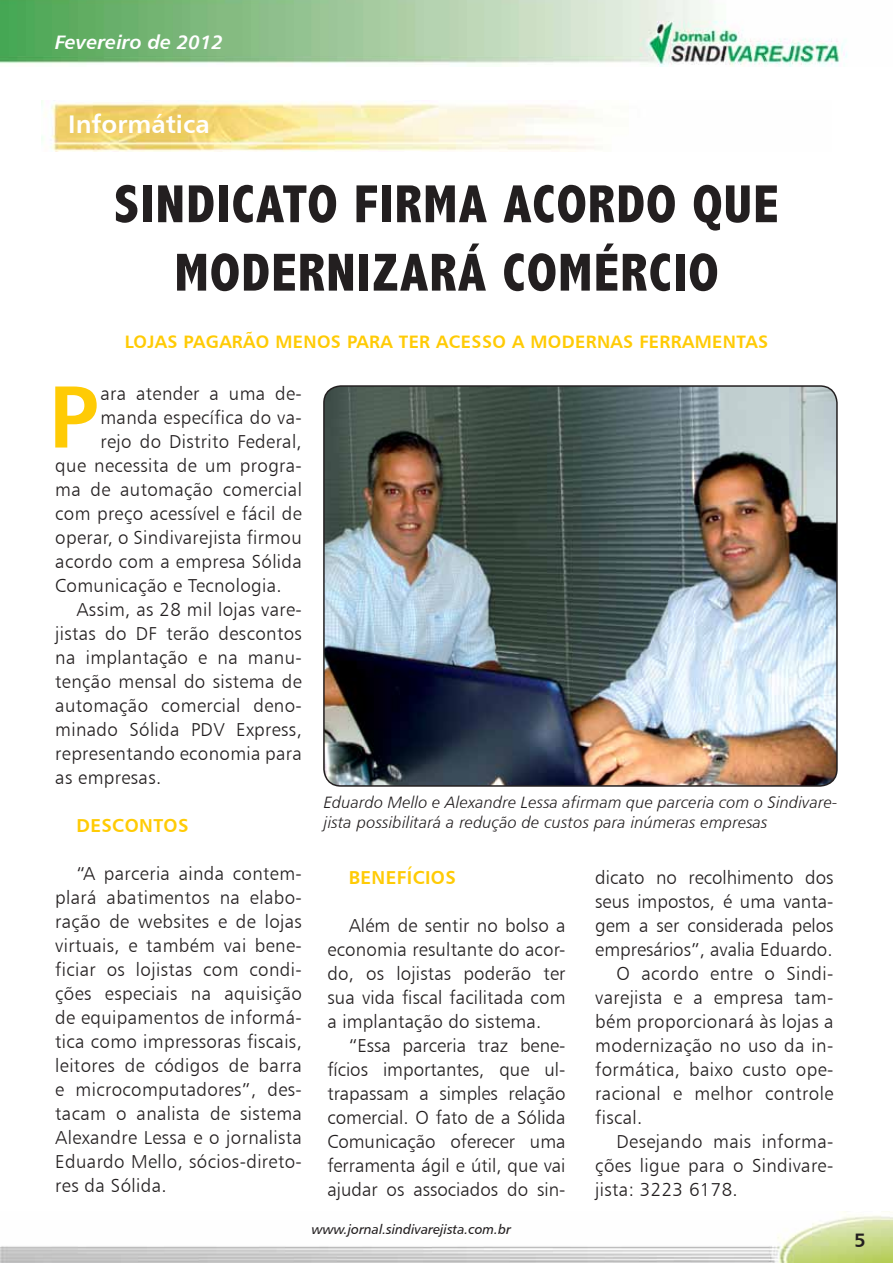
<style>
.page{position:relative;width:893px;height:1263px;background:#fff}
.page>*{position:absolute;margin:0;border:0;box-sizing:border-box;transform-origin:0 0}
.t1{font:87.9px "Humanist 777 BT Bold B";color:#ffcb05}
.t2{font:800 condensed 54px "Abadi";color:#231f20}
.t3{font:25.5px "Humanist 777 BT Bold B";color:#fff}
.t4{font:19.5px "Humanist 777 BT Bold Italic B";color:#fff}
.t5{font:19.5px "Humanist 777 BT Bold B";color:#231f20}
.t6{font:18.75px/24px "Humanist 777 BT Light B";letter-spacing:.02em;color:#231f20;text-align:justify}
.t7{font:18.75px "Humanist 777 BT Light B";color:#231f20}
.t8{font:18.75px "Humanist 777 BT Bold B";letter-spacing:.02em;color:#ffcb05}
.t9{font:18px "Humanist 777 BT Bold B";letter-spacing:.02em;color:#ffcb05}
.t10{font:16.5px/19.8px "Humanist 777 BT Light Italic B";letter-spacing:.01em;color:#231f20}
.t11{font:13.5px "Humanist 777 BT Italic B";color:#231f20}
</style>
<div class="page">
<img style="left:0;top:0;width:847px;height:66px">
<img style="left:0;top:1212px;width:893px;height:51px">
<img style="left:41px;top:101px;width:554px;height:50px">
<img style="left:324px;top:386px;width:511px;height:400px">
<div style="left:323px;top:385px;width:515px;height:402px;border:2px solid #231f20;border-radius:17px"></div>
<p class="t4" style="left:55px;top:30px;width:169px">Fevereiro de 2012</p>
<h3 class="t3" style="left:68px;top:108px;width:143px">Informática</h3>
<h2 class="t2" style="left:114px;top:173px;width:26px">SINDICATO</h2>
<h2 class="t2" style="left:354px;top:173px;width:53px">FIRMA</h2>
<h2 class="t2" style="left:503px;top:173px;width:30px">ACORDO</h2>
<h2 class="t2" style="left:693px;top:173px;width:29px">QUE</h2>
<h2 class="t2" style="left:174px;top:241px;width:29px">MODERNI</h2>
<h2 class="t2" style="left:372px;top:241px;width:158px">ZARÁ COMÉRCIO</h2>
<p class="t9" style="left:125px;top:330px;width:645px">LOJAS PAGARÃO MENOS PARA TER ACESSO A MODERNAS FERRAMENTAS</p>
<h1 class="t1" style="left:48px;top:361px;width:52px">P</h1>
<p class="t6" style="left:100px;top:381px;width:203px">ara atender a uma de-</p>
<p class="t6" style="left:100px;top:405px;width:203px">manda específica do va-</p>
<p class="t6" style="left:100px;top:429px;width:203px">rejo do Distrito Federal,</p>
<p class="t6" style="left:55px;top:453px;width:248px">que necessita de um progra-</p>
<p class="t6" style="left:55px;top:477px;width:248px">ma de automação comercial</p>
<p class="t6" style="left:55px;top:501px;width:248px">com preço acessível e fácil de</p>
<p class="t6" style="left:55px;top:525px;width:248px">operar, o Sindivarejista firmou</p>
<p class="t6" style="left:55px;top:549px;width:248px">acordo com a empresa Sólida</p>
<p class="t6" style="left:55px;top:573px;width:228px">Comunicação e Tecnologia.</p>
<p class="t6" style="left:77px;top:597px;width:227px">Assim, as 28 mil lojas vare-</p>
<p class="t6" style="left:55px;top:621px;width:248px">jistas do DF terão descontos</p>
<p class="t6" style="left:55px;top:645px;width:248px">na implantação e na manu-</p>
<p class="t6" style="left:55px;top:669px;width:248px">tenção mensal do sistema de</p>
<p class="t6" style="left:55px;top:693px;width:248px">automação comercial deno-</p>
<p class="t6" style="left:55px;top:717px;width:248px">minado Sólida PDV Express,</p>
<p class="t6" style="left:55px;top:741px;width:248px">representando economia para</p>
<p class="t6" style="left:55px;top:765px;width:108px">as empresas.</p>
<p class="t8" style="left:77px;top:813px;width:113px">DESCONTOS</p>
<p class="t6" style="left:55px;top:861px;width:248px;text-indent:21px">“A parceria ainda contem&shy;plará abatimentos na elabo&shy;ração de websites e de lojas virtuais, e também vai bene&shy;ficiar os lojistas com condi&shy;ções especiais na aquisição de equipamentos de informá&shy;tica como impressoras fiscais, leitores de códigos de barra e microcomputadores”, des&shy;tacam o analista de sistema Alexandre Lessa e o jornalista Eduardo Mello, sócios-direto&shy;res da Sólida.</p>
<p class="t8" style="left:349px;top:865px;width:109px">BENEFÍCIOS</p>
<p class="t10" style="left:324px;top:792px;width:515px">Eduardo Mello e Alexandre Lessa afirmam que parceria com o Sindivare&shy;jista possibilitará a redução de custos para inúmeras empresas</p>
<p class="t7" style="left:595px;top:866px;width:240px">dicato no recolhimento dos</p>
<p class="t7" style="left:595px;top:890px;width:240px">seus impostos, é uma vanta-</p>
<p class="t7" style="left:595px;top:914px;width:240px">gem a ser considerada pelos</p>
<p class="t7" style="left:595px;top:938px;width:239px">empresários”, avalia Eduardo.</p>
<p class="t6" style="left:617px;top:961px;width:218px">O acordo entre o Sindi-</p>
<p class="t6" style="left:595px;top:985px;width:240px">varejista e a empresa tam-</p>
<p class="t6" style="left:595px;top:1009px;width:240px">bém proporcionará às lojas a</p>
<p class="t6" style="left:595px;top:1033px;width:240px">modernização no uso da in-</p>
<p class="t6" style="left:595px;top:1057px;width:240px">formática, baixo custo ope-</p>
<p class="t6" style="left:595px;top:1081px;width:240px">racional e melhor controle</p>
<p class="t6" style="left:595px;top:1105px;width:49px">fiscal.</p>
<p class="t6" style="left:617px;top:1129px;width:218px">Desejando mais informa-</p>
<p class="t6" style="left:595px;top:1153px;width:240px">ções ligue para o Sindivare-</p>
<p class="t6" style="left:595px;top:1177px;width:144px">jista: 3223 6178.</p>
<p class="t6" style="left:327px;top:913px;width:240px;text-indent:21px">Além de sentir no bolso a economia resultante do acor&shy;do, os lojistas poderão ter sua vida fiscal facilitada com a implantação do sistema.</p>
<p class="t6" style="left:327px;top:1033px;width:240px;text-indent:21px">“Essa parceria traz bene&shy;fícios importantes, que ul&shy;trapassam a simples relação comercial. O fato de a Sólida Comunicação oferecer uma ferramenta ágil e útil, que vai ajudar os associados do sin-</p>
<p class="t11" style="left:312px;top:1221px;width:201px">www.jornal.sindivarejista.com.br</p>
<p class="t5" style="left:854px;top:1228px;width:13px">5</p>
</div>
